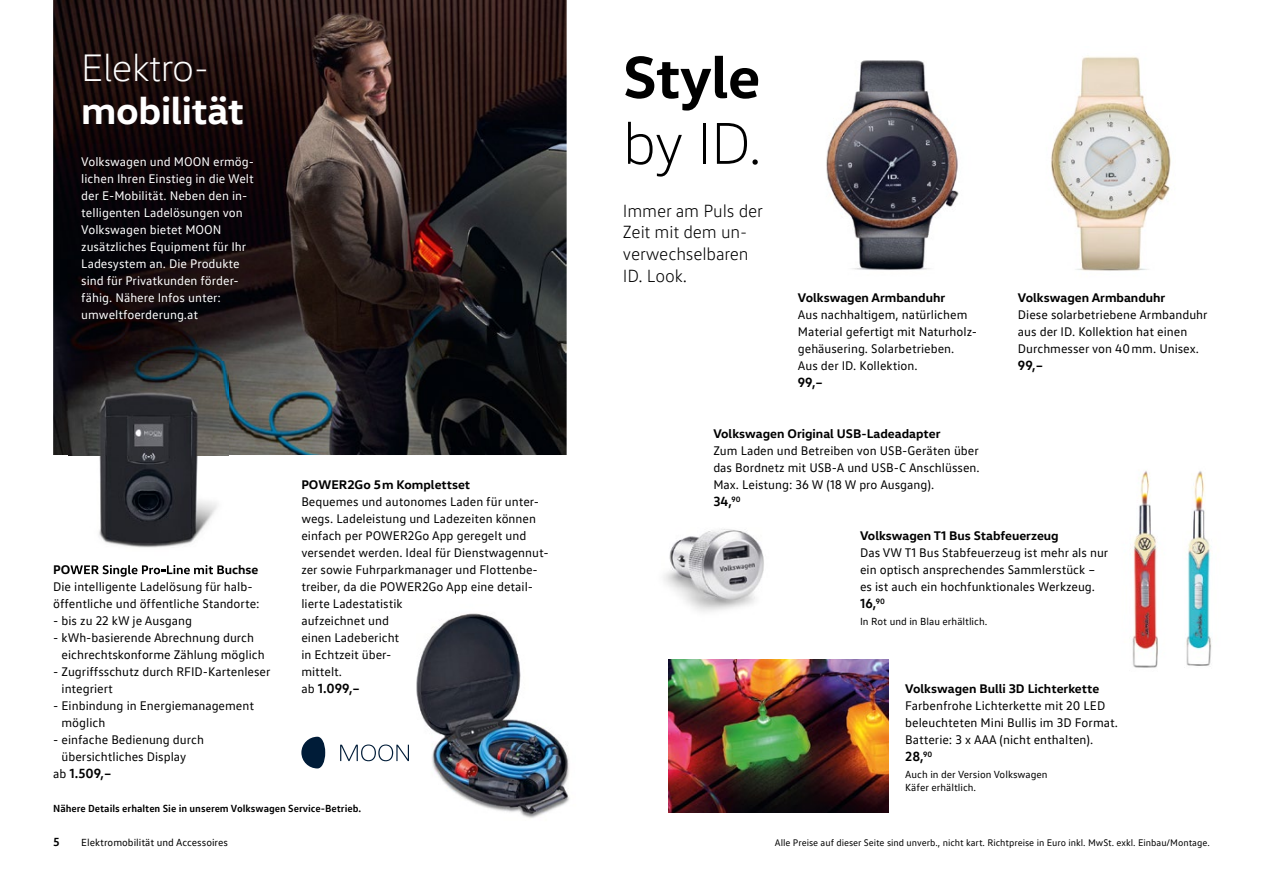
<style>
.page{position:relative;width:1263px;height:893px;background:#fff}
.page>*{position:absolute;margin:0;border:0;box-sizing:border-box;transform-origin:0 0}
.t1{font:700 60px "VW Head";letter-spacing:-.01em;color:#000}
.t2{font:300 60px "VW Head";color:#000}
.t3{font:700 39px "VW Head";letter-spacing:-.01em;color:#fff}
.t4{font:300 39px "VW Head";letter-spacing:-.01em;color:#fff}
.t5{font:300 18px/21.6px "VW Text";letter-spacing:-.01em;color:#000}
.t6{font:700 13.5px "VW Text";color:#000}
.t7{font:12.75px/17px "VW Text";color:#000}
.t8{font:12.75px/17px "VW Text";color:#fff}
.t9{font:700 12.75px "VW Head";color:#000}
.t10{font:700 12px "VW Text";color:#000}
.t11{font:10.5px/12.5px "VW Text";color:#000}
.t12{font:700 10.5px "VW Text";color:#000}
.t13{font:9.75px "VW Text";color:#000}
.s1{font-weight:400;font-size:12.75px}
</style>
<div class="page">
<img style="left:826px;top:60px;width:133px;height:210px">
<img style="left:1051px;top:56px;width:120px;height:215px">
<img style="left:1186px;top:471px;width:26px;height:195px">
<img style="left:1132px;top:471px;width:26px;height:197px">
<img style="left:663px;top:529px;width:101px;height:83px">
<img style="left:53px;top:0;width:514px;height:455px">
<img style="left:668px;top:659px;width:220px;height:153px">
<img style="left:69px;top:361px;width:159px;height:213px">
<img style="left:69px;top:565px;width:91px;height:9px">
<img style="left:167px;top:565px;width:61px;height:9px">
<img style="left:408px;top:613px;width:162px;height:205px">
<img style="left:403px;top:591px;width:124px;height:3px">
<svg style="left:301px;top:737px;width:24px;height:31px"></svg>
<svg style="left:340px;top:744px;width:69px;height:17px"></svg>
<h2 class="t4" style="left:81px;top:44px;width:129px">Elektro-</h2>
<h2 class="t3" style="left:81px;top:85px;width:164px">mobilität</h2>
<p class="t8" style="left:81px;top:153px;width:174px">Volkswagen und MOON ermög&shy;lichen Ihren Einstieg in die Welt der E-Mobilität. Neben den in&shy;telligenten Ladelösungen von<br>Volkswagen bietet MOON zusätzliches Equipment für Ihr<br>Ladesystem an. Die Produkte sind für Privatkunden förder&shy;fähig. Nähere Infos unter: umweltfoerderung.at</p>
<p class="t7" style="left:53px;top:578px;width:208px">Die intelligente Ladelösung für halb&shy;öffentliche und öffentliche Standorte:</p>
<p class="t7" style="left:53px;top:612px;width:140px">- bis zu 22 kW je Ausgang</p>
<p class="t7" style="left:62px;top:629px;width:205px;text-indent:-8px">- kWh-basierende Abrechnung durch eichrechtskonforme Zählung möglich</p>
<p class="t7" style="left:62px;top:663px;width:210px;text-indent:-8px">- Zugriffsschutz durch RFID-Kartenleser integriert</p>
<p class="t7" style="left:62px;top:697px;width:194px;text-indent:-8px">- Einbindung in Energiemanagement möglich</p>
<p class="t7" style="left:62px;top:731px;width:144px;text-indent:-8px">- einfache Bedienung durch übersichtliches Display</p>
<p class="t6" style="left:53px;top:765px;width:60px"><span class="s1">ab</span> 1.509,–</p>
<p class="t9" style="left:301px;top:476px;width:170px">POWER2Go 5m Komplettset</p>
<p class="t7" style="left:301px;top:493px;width:249px">Bequemes und autonomes Laden für unter&shy;wegs. Ladeleistung und Ladezeiten können einfach per POWER2Go App geregelt und versendet werden. Ideal für Dienstwagennut&shy;zer sowie Fuhrparkmanager und Flottenbe&shy;treiber, da die POWER2Go App eine detail&shy;lierte Ladestatistik<br>aufzeichnet und<br>einen Ladebericht<br>in Echtzeit über-<br>mittelt.</p>
<p class="t6" style="left:301px;top:680px;width:60px"><span class="s1">ab</span> 1.099,–</p>
<p class="t12" style="left:53px;top:802px;width:310px">Nähere Details erhalten Sie in unserem Volkswagen Service-Betrieb.</p>
<p class="t10" style="left:53px;top:834px;width:8px">5</p>
<p class="t11" style="left:81px;top:836px;width:148px">Elektromobilität und Accessoires</p>
<h1 class="t1" style="left:623px;top:38px;width:139px">Style</h1>
<h1 class="t2" style="left:623px;top:108px;width:141px">by ID.</h1>
<h3 class="t5" style="left:623px;top:200px;width:142px">Immer am Puls der<br>Zeit mit dem un&shy;verwechselbaren<br>ID. Look.</h3>
<p class="t9" style="left:798px;top:289px;width:149px">Volkswagen Armbanduhr</p>
<p class="t7" style="left:798px;top:306px;width:181px">Aus nachhaltigem, natürlichem<br>Material gefertigt mit Naturholz&shy;gehäusering. Solarbetrieben.<br>Aus der ID. Kollektion.</p>
<p class="t6" style="left:798px;top:373px;width:27px">99,–</p>
<p class="t9" style="left:713px;top:425px;width:229px">Volkswagen Original USB-Ladeadapter</p>
<p class="t7" style="left:713px;top:442px;width:268px;text-align:justify">Zum Laden und Betreiben von USB-Geräten über das Bordnetz mit USB-A und USB-C Anschlüssen.<br>Max. Leistung: 36 W (18 W pro Ausgang).</p>
<p class="t6" style="left:713px;top:493px;width:29px">34,<sup>90</sup></p>
<p class="t9" style="left:1018px;top:289px;width:149px">Volkswagen Armbanduhr</p>
<p class="t7" style="left:1018px;top:306px;width:191px">Diese solarbetriebene Armbanduhr aus der ID. Kollektion hat einen<br>Durchmesser von 40mm. Unisex.</p>
<p class="t6" style="left:1018px;top:356px;width:27px">99,–</p>
<p class="t9" style="left:860px;top:527px;width:200px">Volkswagen T1 Bus Stabfeuerzeug</p>
<p class="t7" style="left:860px;top:544px;width:250px">Das VW T1 Bus Stabfeuerzeug ist mehr als nur ein optisch ansprechendes Sammlerstück – es ist auch ein hochfunktionales Werkzeug.</p>
<p class="t6" style="left:860px;top:595px;width:26px">16,<sup>90</sup></p>
<p class="t11" style="left:860px;top:615px;width:129px">In Rot und in Blau erhältlich.</p>
<p class="t9" style="left:905px;top:680px;width:195px">Volkswagen Bulli 3D Lichterkette</p>
<p class="t7" style="left:905px;top:697px;width:214px">Farbenfrohe Lichterkette mit 20 LED beleuchteten Mini Bullis im 3D Format.<br>Batterie: 3 x AAA (nicht enthalten).</p>
<p class="t6" style="left:905px;top:748px;width:29px">28,<sup>90</sup></p>
<p class="t11" style="left:905px;top:768px;width:144px">Auch in der Version Volkswagen<br>Käfer erhältlich.</p>
<p class="t13" style="left:775px;top:837px;width:436px">Alle Preise auf dieser Seite sind unverb., nicht kart. Richtpreise in Euro inkl. MwSt. exkl. Einbau/Montage.</p>
</div>
